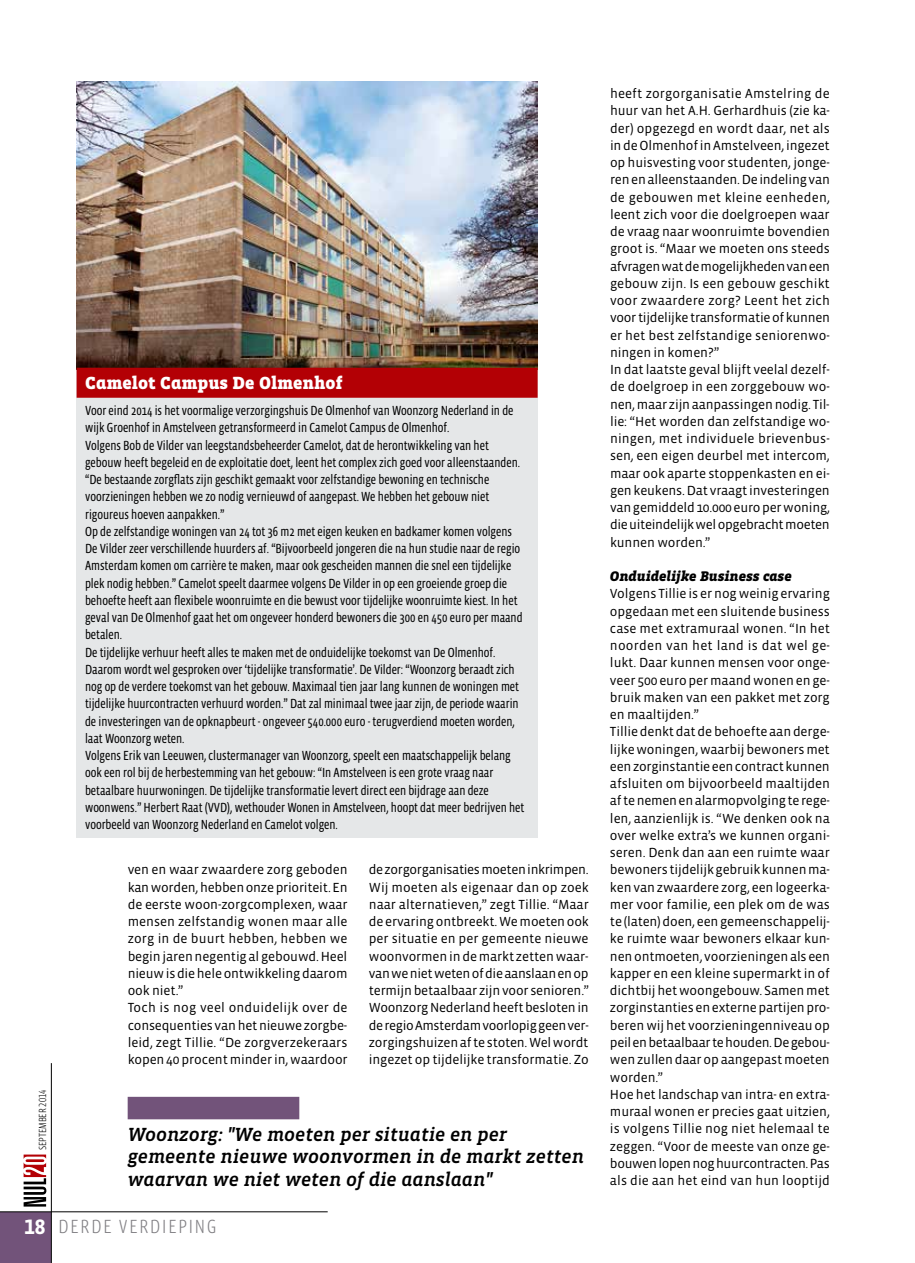
<style>
.page{position:relative;width:915px;height:1263px;background:#fff}
.page>*{position:absolute;margin:0;border:0;box-sizing:border-box;transform-origin:0 0}
.t1{font:700 21.3px "Vista Slab OT";color:#fff}
.t2{font:italic 500 19.5px/22.5px "Vista Slab OT";letter-spacing:-.005em;color:#000}
.t3{font:300 19.5px "Vista Sans Nar OT";letter-spacing:.095em;color:#818084}
.t4{font:900 18px "Vista Slab OT";color:#fff}
.t5{font:italic 900 14.25px "Vista Slab OT";letter-spacing:-.005em;color:#000}
.t6{font:13.5px/17.2px "Vista Sans OT";letter-spacing:-.01em;color:#000}
.t7{font:13.5px/17.2px "Vista Sans Nar OT";letter-spacing:-.005em;color:#000}
.t8{font:300 10.5px "Vista Sans Nar OT";letter-spacing:-.005em;color:#000}
</style>
<div class="page">
<div style="left:0;top:1212px;width:51px;height:51px;background:#72537a"></div>
<hr style="left:0;top:1211px;width:327px;height:1px;background:#000">
<hr style="left:51px;top:1063px;width:1px;height:200px;background:#000">
<svg style="left:24px;top:1154px;width:22px;height:52px"></svg>
<img style="left:77px;top:81px;width:460px;height:287px">
<div style="left:77px;top:370px;width:460px;height:467px;background:#e5e7e8"></div>
<div style="left:77px;top:368px;width:460px;height:30px;background:#b30005"></div>
<div style="left:128px;top:1097px;width:171px;height:22px;background:#72537a"></div>
<p class="t8" style="left:37px;top:1150px;width:62px;rotate:-90deg">SEPTEMBER 2014</p>
<h1 class="t1" style="left:24px;top:1216px;width:23px">18</h1>
<h3 class="t4" style="left:85px;top:374px;width:259px">Camelot Campus De Olmenhof</h3>
<p class="t7" style="left:85px;top:402px;width:440px">Voor eind 2014 is het voormalige verzorgingshuis De Olmenhof van Woonzorg Nederland in de wijk Groenhof in Amstelveen getransformeerd in Camelot Campus de Olmenhof.<br>Volgens Bob de Vilder van leegstandsbeheerder Camelot, dat de herontwikkeling van het gebouw heeft begeleid en de exploitatie doet, leent het complex zich goed voor alleenstaanden. “De bestaande zorgflats zijn geschikt gemaakt voor zelfstandige bewoning en technische voorzieningen hebben we zo nodig vernieuwd of aangepast. We hebben het gebouw niet rigoureus hoeven aanpakken.”<br>Op de zelfstandige woningen van 24 tot 36 m2 met eigen keuken en badkamer komen volgens De Vilder zeer verschillende huurders af. “Bijvoorbeeld jongeren die na hun studie naar de regio Amsterdam komen om carrière te maken, maar ook gescheiden mannen die snel een tijdelijke plek nodig hebben.” Camelot speelt daarmee volgens De Vilder in op een groeiende groep die behoefte heeft aan flexibele woonruimte en die bewust voor tijdelijke woonruimte kiest. In het geval van De Olmenhof gaat het om ongeveer honderd bewoners die 300 en 450 euro per maand betalen.<br>De tijdelijke verhuur heeft alles te maken met de onduidelijke toekomst van De Olmenhof.<br>Daarom wordt wel gesproken over ‘tijdelijke transformatie’. De Vilder: “Woonzorg beraadt zich nog op de verdere toekomst van het gebouw. Maximaal tien jaar lang kunnen de woningen met tijdelijke huurcontracten verhuurd worden.” Dat zal minimaal twee jaar zijn, de periode waarin de investeringen van de opknapbeurt - ongeveer 540.000 euro - terugverdiend moeten worden, laat Woonzorg weten.<br>Volgens Erik van Leeuwen, clustermanager van Woonzorg, speelt een maatschappelijk belang ook een rol bij de herbestemming van het gebouw: “In Amstelveen is een grote vraag naar betaalbare huurwoningen. De tijdelijke transformatie levert direct een bijdrage aan deze woonwens.” Herbert Raat (VVD), wethouder Wonen in Amstelveen, hoopt dat meer bedrijven het voorbeeld van Woonzorg Nederland en Camelot volgen.</p>
<p class="t6" style="left:128px;top:861px;width:221px">ven en waar zwaardere zorg geboden kan worden, hebben onze prioriteit. En de eerste woon-zorgcomplexen, waar mensen zelfstandig wonen maar alle zorg in de buurt hebben, hebben we begin jaren negentig al gebouwd. Heel nieuw is die hele ontwikkeling daarom ook niet.”<br>Toch is nog veel onduidelijk over de consequenties van het nieuwe zorgbe&shy;leid, zegt Tillie. “De zorgverzekeraars kopen 40 procent minder in, waardoor</p>
<p class="t6" style="left:369px;top:861px;width:221px;text-align:justify">de zorgorganisaties moeten inkrimpen.<br>Wij moeten als eigenaar dan op zoek naar alternatieven,” zegt Tillie. “Maar de ervaring ontbreekt. We moeten ook per situatie en per gemeente nieuwe woonvormen in de markt zetten waar&shy;van we niet weten of die aanslaan en op termijn betaalbaar zijn voor senioren.” Woonzorg Nederland heeft besloten in de regio Amsterdam voorlopig geen ver&shy;zorgingshuizen af te stoten. Wel wordt ingezet op tijdelijke transformatie. Zo</p>
<h2 class="t2" style="left:128px;top:1123px;width:458px">Woonzorg: "We moeten per situatie en per gemeente nieuwe woonvormen in de markt zetten waarvan we niet weten of die aanslaan"</h2>
<h2 class="t3" style="left:59px;top:1216px;width:159px">DERDE VERDIEPING</h2>
<p class="t6" style="left:609px;top:85px;width:221px">heeft zorgorganisatie Amstelring de huur van het A.H. Gerhardhuis (zie ka&shy;der) opgezegd en wordt daar, net als in de Olmenhof in Amstelveen, ingezet op huisvesting voor studenten, jonge&shy;ren en alleenstaanden. De indeling van de gebouwen met kleine eenheden, leent zich voor die doelgroepen waar de vraag naar woonruimte bovendien groot is. “Maar we moeten ons steeds afvragen wat de mogelijkheden van een gebouw zijn. Is een gebouw geschikt voor zwaardere zorg? Leent het zich voor tijdelijke transformatie of kunnen er het best zelfstandige seniorenwo&shy;ningen in komen?”<br>In dat laatste geval blijft veelal dezelf&shy;de doelgroep in een zorggebouw wo&shy;nen, maar zijn aanpassingen nodig. Til&shy;lie: “Het worden dan zelfstandige wo&shy;ningen, met individuele brievenbus&shy;sen, een eigen deurbel met intercom, maar ook aparte stoppenkasten en ei&shy;gen keukens. Dat vraagt investeringen van gemiddeld 10.000 euro per woning, die uiteindelijk wel opgebracht moeten kunnen worden.”</p>
<p class="t5" style="left:609px;top:569px;width:183px">Onduidelijke Business case</p>
<p class="t6" style="left:609px;top:585px;width:221px">Volgens Tillie is er nog weinig ervaring opgedaan met een sluitende business case met extramuraal wonen. “In het noorden van het land is dat wel ge&shy;lukt. Daar kunnen mensen voor onge&shy;veer 500 euro per maand wonen en ge&shy;bruik maken van een pakket met zorg en maaltijden.”<br>Tillie denkt dat de behoefte aan derge&shy;lijke woningen, waarbij bewoners met een zorginstantie een contract kunnen afsluiten om bijvoorbeeld maaltijden af te nemen en alarmopvolging te rege&shy;len, aanzienlijk is. “We denken ook na over welke extra’s we kunnen organi&shy;seren. Denk dan aan een ruimte waar bewoners tijdelijk gebruik kunnen ma&shy;ken van zwaardere zorg, een logeerka&shy;mer voor familie, een plek om de was te (laten) doen, een gemeenschappelij&shy;ke ruimte waar bewoners elkaar kun&shy;nen ontmoeten, voorzieningen als een kapper en een kleine supermarkt in of dichtbij het woongebouw. Samen met zorginstanties en externe partijen pro&shy;beren wij het voorzieningenniveau op peil en betaalbaar te houden. De gebou&shy;wen zullen daar op aangepast moeten worden.”<br>Hoe het landschap van intra- en extra&shy;muraal wonen er precies gaat uitzien, is volgens Tillie nog niet helemaal te zeggen. “Voor de meeste van onze ge&shy;bouwen lopen nog huurcontracten. Pas als die aan het eind van hun looptijd</p>
</div>
